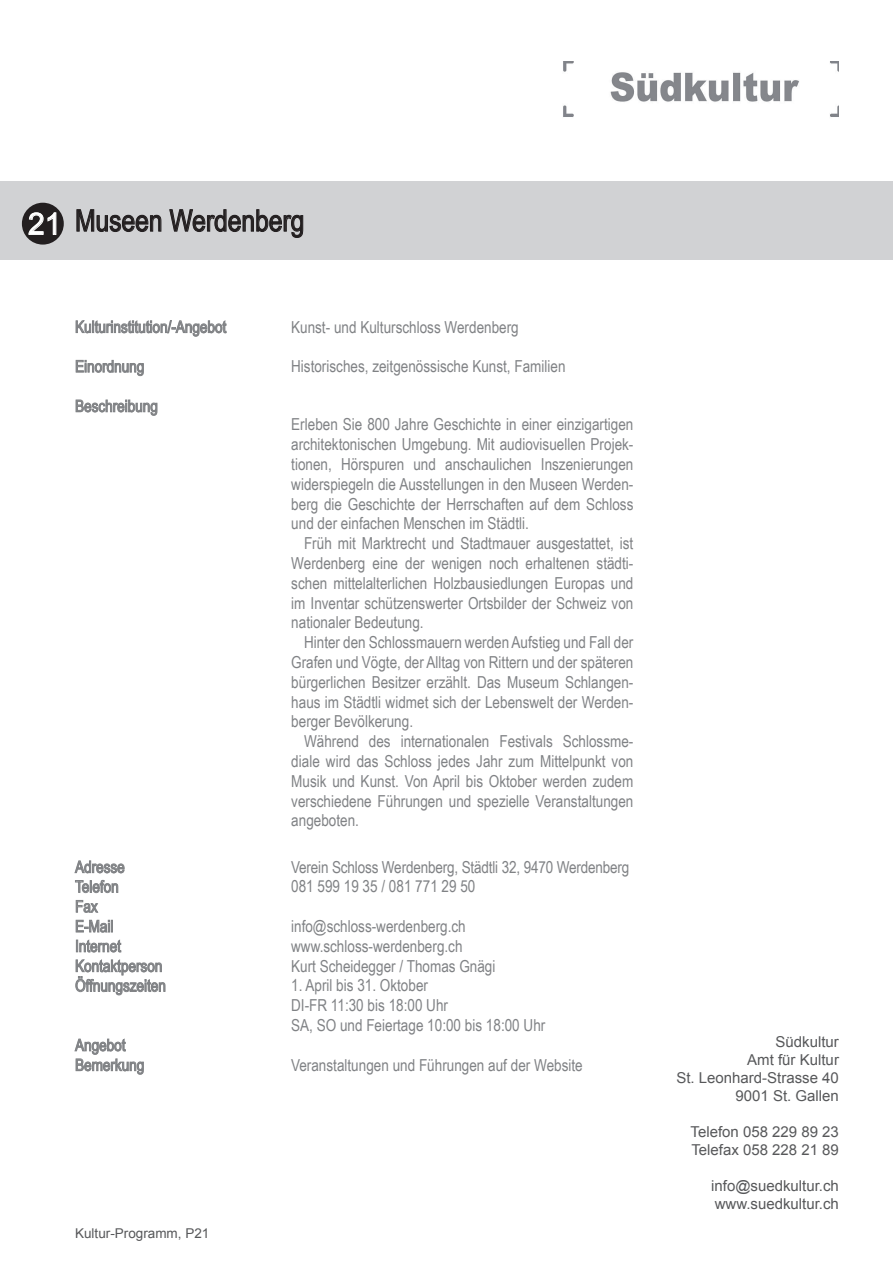
<style>
.page{position:relative;width:893px;height:1263px;background:#fff}
.page>*{position:absolute;margin:0;border:0;box-sizing:border-box;transform-origin:0 0}
.t1{font:30px "Arial Narrow";color:#231f20}
.t2{font:30px "Arial";color:#fff}
.t3{font:16.5px/19.8px "Arial Narrow";color:#808285;text-align:justify}
.t4{font:15px/18px "Arial";color:#57585a}
.t5{font:13.5px "Arial";color:#57585a}
</style>
<div class="page">
<div style="left:0;top:181px;width:893px;height:78px;background:#d1d2d4"></div>
<img style="left:563px;top:61px;width:276px;height:56px">
<svg style="left:76px;top:209px;width:85px;height:23px"></svg>
<svg style="left:169px;top:209px;width:134px;height:29px"></svg>
<svg style="left:76px;top:320px;width:151px;height:16px"></svg>
<svg style="left:76px;top:360px;width:68px;height:16px"></svg>
<svg style="left:76px;top:399px;width:81px;height:17px"></svg>
<svg style="left:74px;top:860px;width:51px;height:13px"></svg>
<svg style="left:75px;top:880px;width:43px;height:13px"></svg>
<svg style="left:76px;top:900px;width:22px;height:13px"></svg>
<svg style="left:76px;top:919px;width:37px;height:14px"></svg>
<svg style="left:76px;top:939px;width:45px;height:13px"></svg>
<svg style="left:75px;top:959px;width:90px;height:36px"></svg>
<svg style="left:74px;top:1038px;width:70px;height:36px"></svg>
<div style="left:22px;top:203px;width:42px;height:42px;background:#231f20;border-radius:50%"></div>
<svg style="left:28px;top:212px;width:28px;height:23px"></svg>
<h1 class="t2" style="left:28px;top:204px;width:35px">21</h1>
<h1 class="t1" style="left:75px;top:199px;width:231px">Museen Werdenberg</h1>
<p class="t3" style="left:75px;top:316px;width:153px">Kulturinstitution/-Angebot</p>
<p class="t3" style="left:291px;top:316px;width:229px">Kunst- und Kulturschloss Werdenberg</p>
<p class="t3" style="left:75px;top:356px;width:71px">Einordnung</p>
<p class="t3" style="left:291px;top:356px;width:276px">Historisches, zeitgenössische Kunst, Familien</p>
<p class="t3" style="left:75px;top:395px;width:84px">Beschreibung</p>
<p class="t3" style="left:291px;top:414px;width:344px">Erleben Sie 800 Jahre Geschichte in einer einzigartigen architektonischen Umgebung. Mit audiovisuellen Projek&shy;tionen, Hörspuren und anschaulichen Inszenierungen widerspiegeln die Ausstellungen in den Museen Werden&shy;berg die Geschichte der Herrschaften auf dem Schloss und der einfachen Menschen im Städtli.</p>
<p class="t3" style="left:291px;top:533px;width:344px;text-indent:13px">Früh mit Marktrecht und Stadtmauer ausgestattet, ist Werdenberg eine der wenigen noch erhaltenen städti&shy;schen mittelalterlichen Holzbausiedlungen Europas und im Inventar schützenswerter Ortsbilder der Schweiz von nationaler Bedeutung.</p>
<p class="t3" style="left:291px;top:632px;width:344px;text-indent:13px">Hinter den Schlossmauern werden Aufstieg und Fall der Grafen und Vögte, der Alltag von Rittern und der späteren bürgerlichen Besitzer erzählt. Das Museum Schlangen&shy;haus im Städtli widmet sich der Lebenswelt der Werden&shy;berger Bevölkerung.</p>
<p class="t3" style="left:291px;top:731px;width:344px;text-indent:13px">Während des internationalen Festivals Schlossme&shy;diale wird das Schloss jedes Jahr zum Mittelpunkt von Musik und Kunst. Von April bis Oktober werden zudem verschiedene Führungen und spezielle Veranstaltungen angeboten.</p>
<p class="t3" style="left:75px;top:856px;width:51px">Adresse</p>
<p class="t3" style="left:291px;top:856px;width:340px">Verein Schloss Werdenberg, Städtli 32, 9470 Werdenberg</p>
<p class="t3" style="left:75px;top:876px;width:45px">Telefon</p>
<p class="t3" style="left:291px;top:876px;width:186px">081 599 19 35 / 081 771 29 50</p>
<p class="t3" style="left:75px;top:896px;width:40px">Fax<br>E-Mail</p>
<p class="t3" style="left:291px;top:916px;width:176px">info@schloss-werdenberg.ch</p>
<p class="t3" style="left:75px;top:935px;width:47px">Internet</p>
<p class="t3" style="left:291px;top:935px;width:173px">www.schloss-werdenberg.ch</p>
<p class="t3" style="left:75px;top:955px;width:89px">Kontaktperson</p>
<p class="t3" style="left:291px;top:955px;width:206px">Kurt Scheidegger / Thomas Gnägi</p>
<p class="t3" style="left:75px;top:975px;width:92px">Öffnungszeiten</p>
<p class="t3" style="left:291px;top:975px;width:256px;text-align:left">1. April bis 31. Oktober<br>DI-FR 11:30 bis 18:00 Uhr<br>SA, SO und Feiertage 10:00 bis 18:00 Uhr</p>
<p class="t3" style="left:75px;top:1034px;width:71px">Angebot<br>Bemerkung</p>
<p class="t3" style="left:291px;top:1054px;width:293px">Veranstaltungen und Führungen auf der Website</p>
<p class="t5" style="left:75px;top:1224px;width:136px">Kultur-Programm, P21</p>
<p class="t4" style="left:676px;top:1033px;width:164px;text-align:right">Südkultur<br>Amt für Kultur<br>St. Leonhard-Strasse 40<br>9001 St. Gallen</p>
<p class="t4" style="left:690px;top:1123px;width:150px">Telefon 058 229 89 23<br>Telefax 058 228 21 89</p>
<p class="t4" style="left:711px;top:1177px;width:129px">info@suedkultur.ch www.suedkultur.ch</p>
</div>
